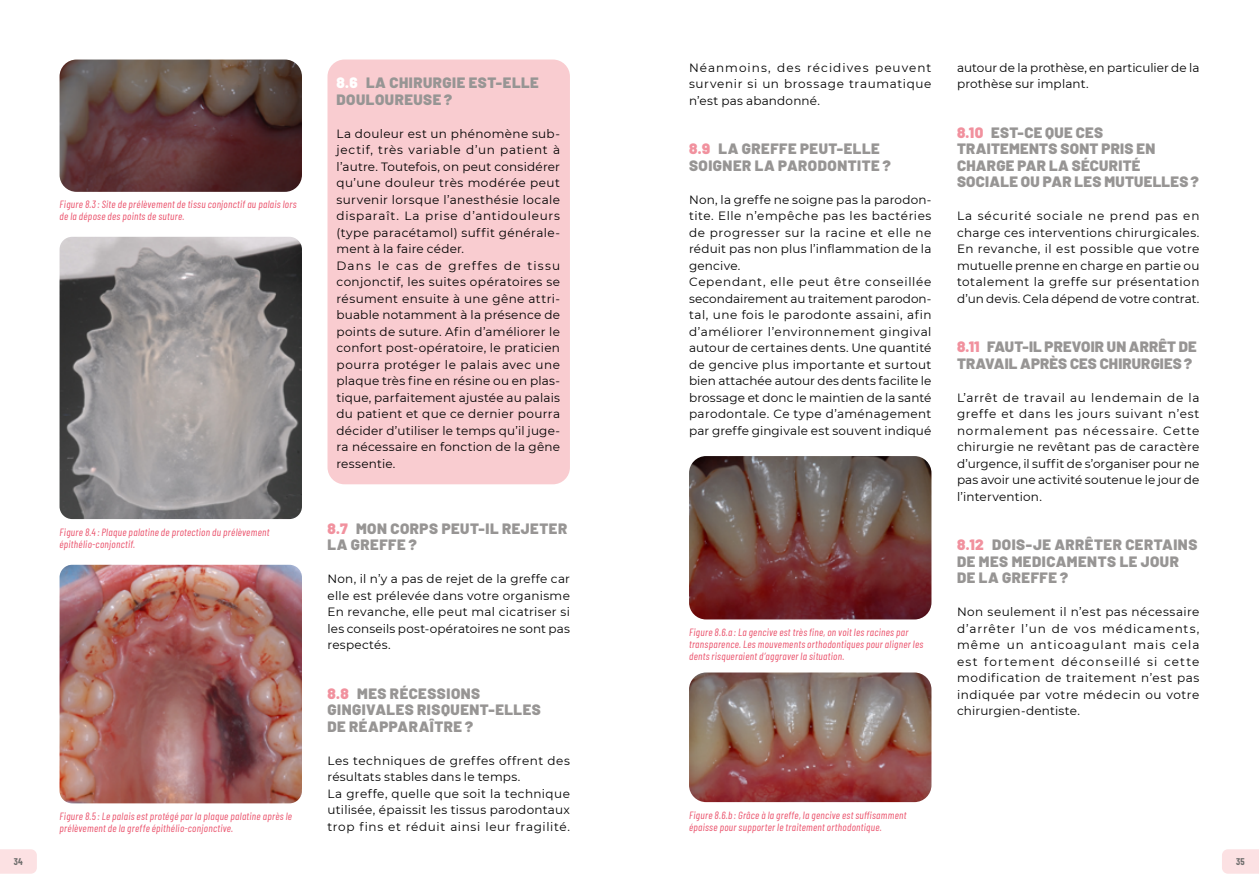
<style>
.page{position:relative;width:1259px;height:893px;background:#fff}
.page>*{position:absolute;margin:0;border:0;box-sizing:border-box;transform-origin:0 0}
.t1{font:900 15px/16.5px "Barlow";letter-spacing:.035em;color:#979594}
.t2{font:900 15px/16.5px "Barlow";letter-spacing:.01em;color:#979594}
.t3{font:12px/16.5px "Montserrat";letter-spacing:.025em;color:#000;text-align:justify}
.t4{font:12px/16.5px "Montserrat";letter-spacing:.005em;color:#000}
.t5{font:italic 10.5px/12px "Barlow Condensed";letter-spacing:.03em;color:#ea506a}
.t6{font:700 9.45px "Barlow Condensed";color:#71706f}
.s1{color:#fff}
.s2{color:#f1919e}
</style>
<div class="page">
<svg style="left:1222px;top:849px;width:37px;height:25px"></svg>
<svg style="left:0;top:849px;width:37px;height:25px"></svg>
<img style="left:60px;top:60px;width:242px;height:132px">
<img style="left:60px;top:237px;width:242px;height:282px">
<img style="left:60px;top:565px;width:242px;height:238px">
<img style="left:689px;top:456px;width:242px;height:163px">
<img style="left:689px;top:672px;width:242px;height:130px">
<div style="left:327px;top:60px;width:243px;height:424px;background:#f9ccd0;border-radius:17px"></div>
<p class="t5" style="left:60px;top:197px;width:238px">Figure 8.3: Site de prélèvement de tissu conjonctif au palais lors de la dépose des points de suture.</p>
<p class="t5" style="left:60px;top:525px;width:211px">Figure 8.4 : Plaque palatine de protection du prélèvement épithélio-conjonctif.</p>
<p class="t5" style="left:60px;top:809px;width:234px">Figure 8.5: Le palais est protégé par la plaque palatine après le prélèvement de la greffe épithélio-conjonctive.</p>
<p class="t1" style="left:336px;top:74px;width:204px"><span class="s1">8.6</span> LA CHIRURGIE EST-ELLE<br>DOULOUREUSE ?</p>
<p class="t3" style="left:336px;top:125px;width:225px;text-align:left">La douleur est un phénomène sub&shy;jectif, très variable d’un patient à l’autre. Toutefois, on peut considérer qu’une douleur très modérée peut survenir lorsque l’anesthésie locale disparaît. La prise d’antidouleurs (type paracétamol) suffit générale&shy;ment à la faire céder.<br>Dans le cas de greffes de tissu conjonctif, les suites opératoires se résument ensuite à une gêne attri&shy;buable notamment à la présence de points de suture. Afin d’améliorer le confort post-opératoire, le praticien pourra protéger le palais avec une plaque très fine en résine ou en plas&shy;tique, parfaitement ajustée au palais du patient et que ce dernier pourra décider d’utiliser le temps qu’il juge&shy;ra nécessaire en fonction de la gêne ressentie.</p>
<p class="t1" style="left:327px;top:519px;width:241px"><span class="s2">8.7</span> MON CORPS PEUT-IL REJETER<br>LA GREFFE ?</p>
<p class="t3" style="left:327px;top:570px;width:244px">Non, il n’y a pas de rejet de la greffe car elle est prélevée dans votre organisme En revanche, elle peut mal cicatriser si les conseils post-opératoires ne sont pas respectés.</p>
<p class="t1" style="left:327px;top:684px;width:215px"><span class="s2">8.8</span> MES RÉCESSIONS<br>GINGIVALES RISQUENT-ELLES<br>DE RÉAPPARAÎTRE ?</p>
<p class="t3" style="left:327px;top:752px;width:244px;text-align:left">Les techniques de greffes offrent des résultats stables dans le temps.<br>La greffe, quelle que soit la technique utilisée, épaissit les tissus parodontaux trop fins et réduit ainsi leur fragilité.</p>
<p class="t3" style="left:689px;top:59px;width:244px">Néanmoins, des récidives peuvent survenir si un brossage traumatique n’est pas abandonné.</p>
<p class="t1" style="left:689px;top:140px;width:203px"><span class="s2">8.9</span> LA GREFFE PEUT-ELLE<br>SOIGNER LA PARODONTITE ?</p>
<p class="t3" style="left:689px;top:191px;width:244px;text-align:left">Non, la greffe ne soigne pas la parodon&shy;tite. Elle n’empêche pas les bactéries de progresser sur la racine et elle ne réduit pas non plus l’inflammation de la gencive.<br>Cependant, elle peut être conseillée secondairement au traitement parodon&shy;tal, une fois le parodonte assaini, afin d’améliorer l’environnement gingival autour de certaines dents. Une quantité de gencive plus importante et surtout bien attachée autour des dents facilite le brossage et donc le maintien de la santé parodontale. Ce type d’aménagement par greffe gingivale est souvent indiqué</p>
<p class="t5" style="left:689px;top:625px;width:236px">Figure 8.6.a : La gencive est très fine, on voit les racines par transparence. Les mouvements orthodontiques pour aligner les dents risqueraient d’aggraver la situation.</p>
<p class="t4" style="left:957px;top:59px;width:244px">autour de la prothèse, en particulier de la prothèse sur implant.</p>
<p class="t1" style="left:957px;top:123px;width:243px"><span class="s2">8.10</span> EST-CE QUE CES<br>TRAITEMENTS SONT PRIS EN<br>CHARGE PAR LA SÉCURITÉ<br>SOCIALE OU PAR LES MUTUELLES?</p>
<p class="t3" style="left:957px;top:207px;width:244px">La sécurité sociale ne prend pas en charge ces interventions chirurgicales.<br>En revanche, il est possible que votre mutuelle prenne en charge en partie ou totalement la greffe sur présentation d’un devis. Cela dépend de votre contrat.</p>
<p class="t2" style="left:957px;top:338px;width:241px"><span class="s2">8.11</span> FAUT-IL PREVOIR UN ARRÊT DE<br>TRAVAIL APRÈS CES CHIRURGIES?</p>
<p class="t3" style="left:957px;top:389px;width:244px">L’arrêt de travail au lendemain de la greffe et dans les jours suivant n’est normalement pas nécessaire. Cette chirurgie ne revêtant pas de caractère d’urgence, il suffit de s’organiser pour ne pas avoir une activité soutenue le jour de l’intervention.</p>
<p class="t1" style="left:957px;top:536px;width:242px"><span class="s2">8.12</span> DOIS-JE ARRÊTER CERTAINS<br>DE MES MEDICAMENTS LE JOUR<br>DE LA GREFFE ?</p>
<p class="t3" style="left:957px;top:603px;width:244px">Non seulement il n’est pas nécessaire d’arrêter l’un de vos médicaments, même un anticoagulant mais cela est fortement déconseillé si cette modification de traitement n’est pas indiquée par votre médecin ou votre chirurgien-dentiste.</p>
<p class="t5" style="left:689px;top:808px;width:219px">Figure 8.6.b : Grâce à la greffe, la gencive est suffisamment épaisse pour supporter le traitement orthodontique.</p>
<p class="t6" style="left:14px;top:855px;width:11px">34</p>
<p class="t6" style="left:1236px;top:855px;width:10px">35</p>
</div>
